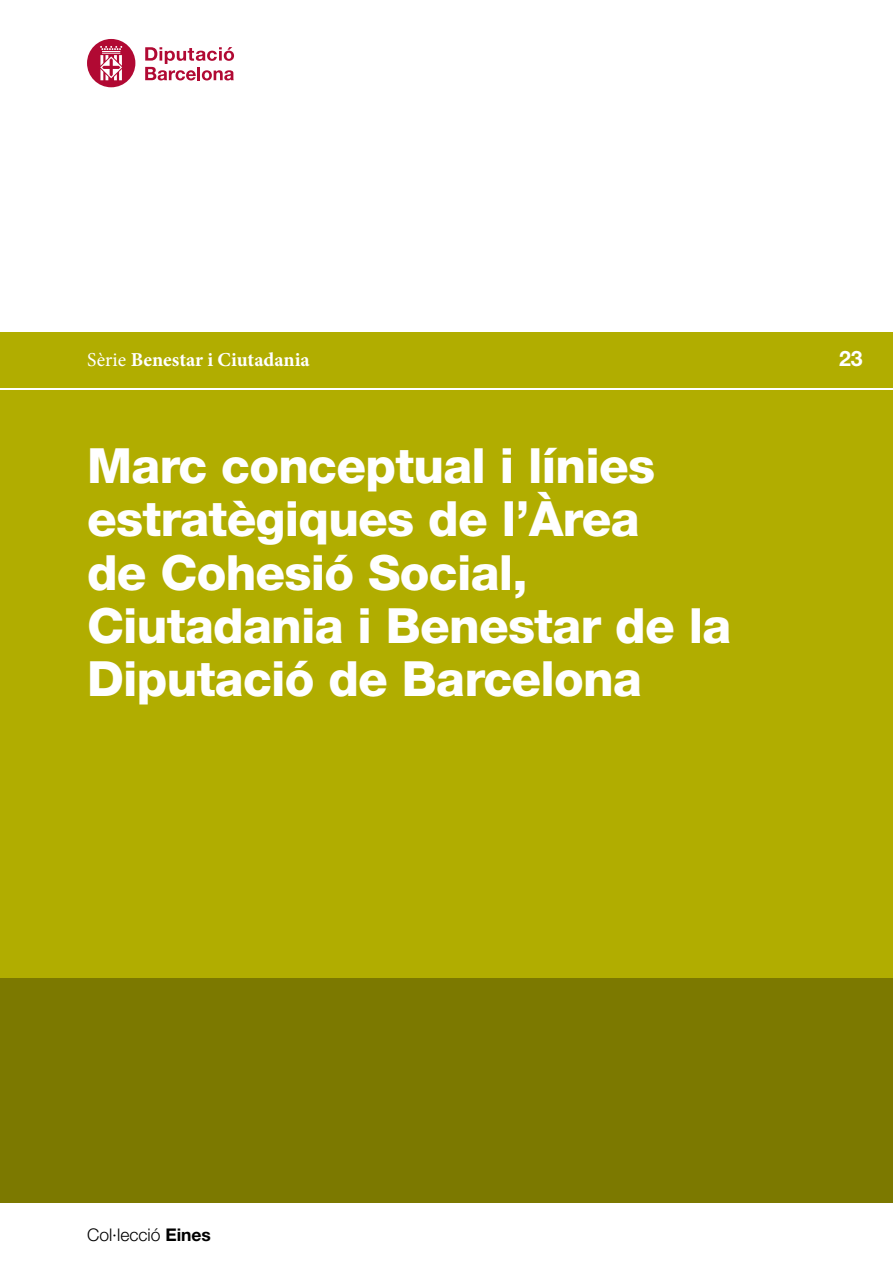
<style>
.page{position:relative;width:893px;height:1263px;background:#fff}
.page>*{position:absolute;margin:0;border:0;box-sizing:border-box;transform-origin:0 0}
.t1{font:800 48.6px/53.2px "Helvetica Neue LT Std";letter-spacing:-.015em;color:#fff}
.t2{font:700 21.3px "Helvetica Neue LT Std";color:#fff}
.t3{font:700 19.8px "Minion Pro";color:#fff}
.t4{font:300 17.55px "Helvetica Neue LT Std";color:#000}
.s1{font-weight:400}
.s2{font-weight:700}
</style>
<div class="page">
<div style="left:0;top:332px;width:893px;height:870px;background:#b1ad00"></div>
<hr style="left:0;top:388px;width:893px;height:2px;background:#fff">
<div style="left:0;top:978px;width:893px;height:224px;background:#7c7900"></div>
<svg style="left:145px;top:47px;width:89px;height:33px"></svg>
<svg style="left:87px;top:39px;width:48px;height:48px"></svg>
<p class="t3" style="left:87px;top:346px;width:224px"><span class="s1">Sèrie</span> Benestar i Ciutadania</p>
<p class="t2" style="left:839px;top:346px;width:25px">23</p>
<p class="t1" style="left:87px;top:439px;width:646px">Marc conceptual i línies estratègiques de l’Àrea<br>de Cohesió Social,<br>Ciutadania i Benestar de la<br>Diputació de Barcelona</p>
<p class="t4" style="left:87px;top:1224px;width:126px">Col·lecció <span class="s2">Eines</span></p>
</div>
